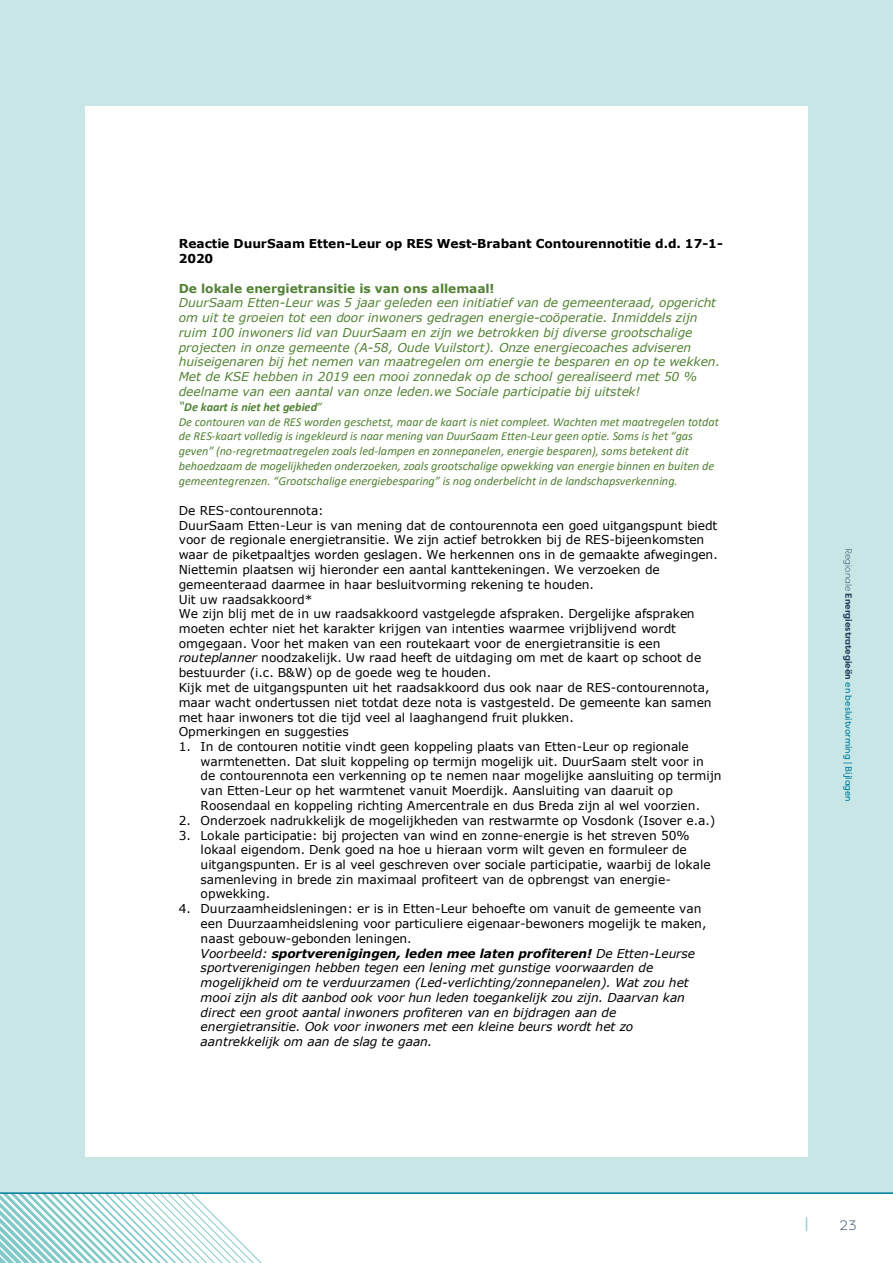
<style>
.page{position:relative;width:893px;height:1263px;background:#fff}
.page>*{position:absolute;margin:0;border:0;box-sizing:border-box;transform-origin:0 0}
.t1{font:700 13.8px "Filson Pro";color:#81cac9}
.t2{font:300 13.5px "Filson Pro";color:#223c5a}
.t3{font:12.3px/14.7px "Verdana";letter-spacing:-.005em;color:#000}
.t4{font:italic 12.3px/14.7px "Verdana";letter-spacing:-.005em;color:#000}
.t5{font:italic 12.3px/14.7px "Verdana";letter-spacing:-.005em;color:#538235}
.t6{font:italic 12.3px/14.9px "Calibri";color:#538235}
.t7{font:700 12.3px/14.5px "Verdana";color:#000}
.t8{font:700 12.3px "Verdana";letter-spacing:-.005em;color:#538235}
.t9{font:9px "Filson Pro";color:#007b9c}
.s1{font-family:"Verdana"}
.s2{font-weight:700}
.s3{font-style:italic}
.s4{font-style:normal}
.s5{font-weight:300;color:#223c5a}
.s6{font-weight:700;color:#223c5a}
</style>
<div class="page">
<div style="left:0;top:0;width:893px;height:1194px;background:#c8e6e5"></div>
<div style="left:85px;top:106px;width:722px;height:1051px;background:#fff"></div>
<svg style="left:0;top:1194px;width:262px;height:69px"></svg>
<hr style="left:0;top:1192px;width:893px;height:2px;background:#007b9c">
<p class="t7" style="left:179px;top:236px;width:546px">Reactie DuurSaam Etten-Leur op RES West-Brabant Contourennotitie d.d. 17-1-<br>2020</p>
<p class="t8" style="left:179px;top:279px;width:317px">De lokale energietransitie is van ons allemaal!</p>
<p class="t5" style="left:179px;top:295px;width:543px">DuurSaam Etten-Leur was 5 jaar geleden een initiatief van de gemeenteraad, opgericht om uit te groeien tot een door inwoners gedragen energie-coöperatie. Inmiddels zijn ruim 100 inwoners lid van DuurSaam en zijn we betrokken bij diverse grootschalige projecten in onze gemeente (A-58, Oude Vuilstort). Onze energiecoaches adviseren huiseigenaren bij het nemen van maatregelen om energie te besparen en op te wekken.<br>Met de KSE hebben in 2019 een mooi zonnedak op de school gerealiseerd met 50 % deelname van een aantal van onze leden.we Sociale participatie bij uitstek!</p>
<p class="t6" style="left:179px;top:399px;width:542px"><span class="s1">“</span><span class="s2">De kaart is niet het gebied</span>”<br>De contouren van de RES worden geschetst, maar de kaart is niet compleet. Wachten met maatregelen totdat de RES-kaart volledig is ingekleurd is naar mening van DuurSaam Etten-Leur geen optie. Soms is het “gas geven” (no-regretmaatregelen zoals led-lampen en zonnepanelen, energie besparen), soms betekent dit behoedzaam de mogelijkheden onderzoeken, zoals grootschalige opwekking van energie binnen en buiten de gemeentegrenzen. “Grootschalige energiebesparing” is nog onderbelicht in de landschapsverkenning.</p>
<p class="t3" style="left:179px;top:503px;width:541px">De RES-contourennota:<br>DuurSaam Etten-Leur is van mening dat de contourennota een goed uitgangspunt biedt voor de regionale energietransitie. We zijn actief betrokken bij de RES-bijeenkomsten waar de piketpaaltjes worden geslagen. We herkennen ons in de gemaakte afwegingen.<br>Niettemin plaatsen wij hieronder een aantal kanttekeningen. We verzoeken de gemeenteraad daarmee in haar besluitvorming rekening te houden.<br>Uit uw raadsakkoord*<br>We zijn blij met de in uw raadsakkoord vastgelegde afspraken. Dergelijke afspraken moeten echter niet het karakter krijgen van intenties waarmee vrijblijvend wordt omgegaan. Voor het maken van een routekaart voor de energietransitie is een <span class="s3">routeplanner</span> noodzakelijk. Uw raad heeft de uitdaging om met de kaart op schoot de bestuurder (i.c. B&amp;W) op de goede weg te houden.<br>Kijk met de uitgangspunten uit het raadsakkoord dus ook naar de RES-contourennota, maar wacht ondertussen niet totdat deze nota is vastgesteld. De gemeente kan samen met haar inwoners tot die tijd veel al laaghangend fruit plukken.<br>Opmerkingen en suggesties</p>
<p class="t3" style="left:201px;top:739px;width:522px;text-indent:-22px">1. In de contouren notitie vindt geen koppeling plaats van Etten-Leur op regionale warmtenetten. Dat sluit koppeling op termijn mogelijk uit. DuurSaam stelt voor in de contourennota een verkenning op te nemen naar mogelijke aansluiting op termijn van Etten-Leur op het warmtenet vanuit Moerdijk. Aansluiting van daaruit op Roosendaal en koppeling richting Amercentrale en dus Breda zijn al wel voorzien.</p>
<p class="t3" style="left:179px;top:813px;width:538px">2. Onderzoek nadrukkelijk de mogelijkheden van restwarmte op Vosdonk (Isover e.a.)</p>
<p class="t3" style="left:201px;top:828px;width:512px;text-indent:-22px">3. Lokale participatie: bij projecten van wind en zonne-energie is het streven 50% lokaal eigendom. Denk goed na hoe u hieraan vorm wilt geven en formuleer de uitgangspunten. Er is al veel geschreven over sociale participatie, waarbij de lokale samenleving in brede zin maximaal profiteert van de opbrengst van energie&shy;opwekking.</p>
<p class="t4" style="left:201px;top:901px;width:507px;text-indent:-22px"><span class="s4">4. Duurzaamheidsleningen: er is in Etten-Leur behoefte om vanuit de gemeente van een Duurzaamheidslening voor particuliere eigenaar-bewoners mogelijk te maken, naast gebouw-gebonden leningen.<br></span>Voorbeeld: <span class="s2">sportverenigingen, leden mee laten profiteren!</span> De Etten-Leurse sportverenigingen hebben tegen een lening met gunstige voorwaarden de mogelijkheid om te verduurzamen (Led-verlichting/zonnepanelen). Wat zou het mooi zijn als dit aanbod ook voor hun leden toegankelijk zou zijn. Daarvan kan direct een groot aantal inwoners profiteren van en bijdragen aan de energietransitie. Ook voor inwoners met een kleine beurs wordt het zo aantrekkelijk om aan de slag te gaan.</p>
<p class="t9" style="left:855px;top:548px;width:256px;rotate:90deg"><span class="s5">Regionale</span> <span class="s6">Energiestrategieën</span> en besluitvorming | Bijlagen</p>
<p class="t1" style="left:805px;top:1214px;width:5px">|</p>
<p class="t2" style="left:840px;top:1216px;width:18px">23</p>
</div>
